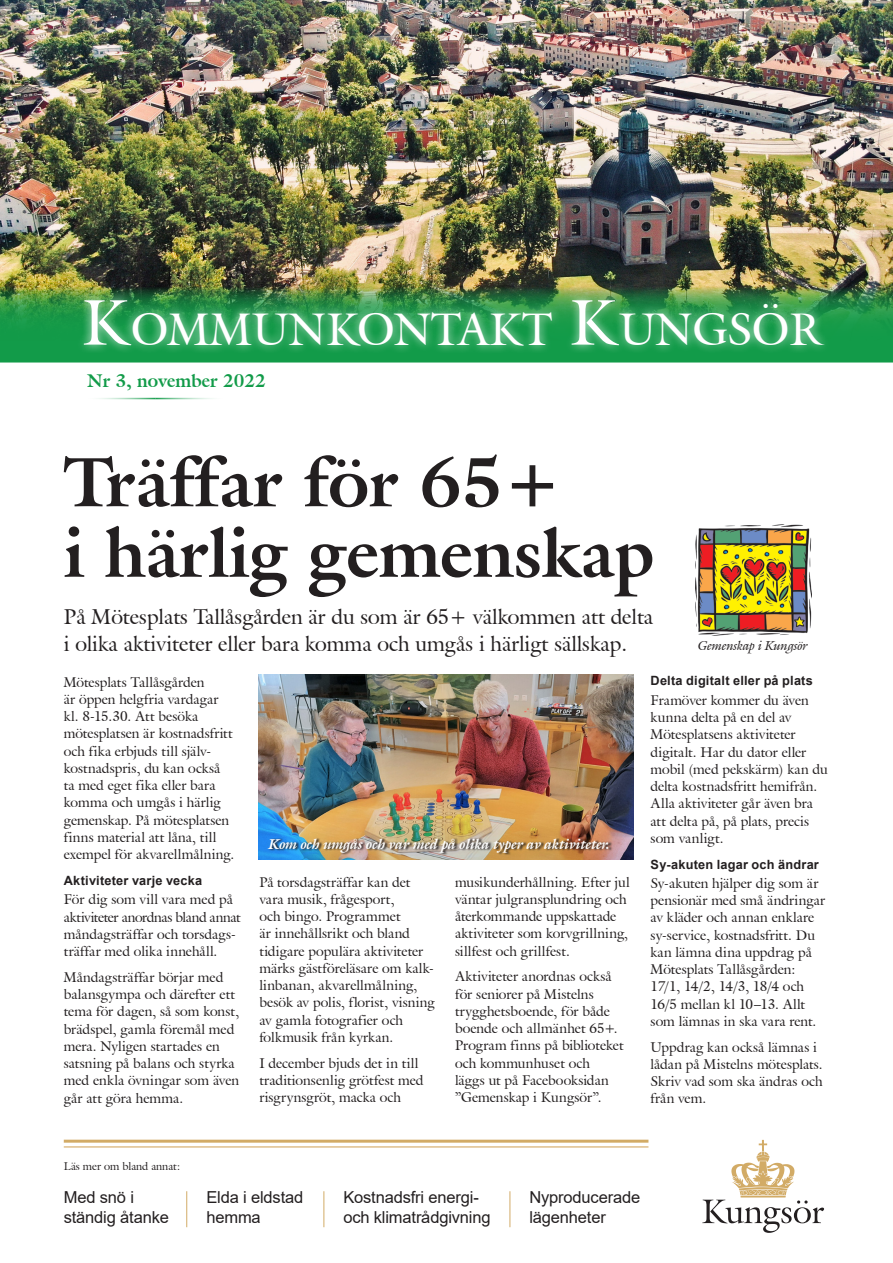
<style>
.page{position:relative;width:893px;height:1263px;background:#fff}
.page>*{position:absolute;margin:0;border:0;box-sizing:border-box;transform-origin:0 0}
.Rubrik_1{font:700 69px/70.5px "Galliard IT Cby BT";letter-spacing:-.005em;color:#231f20}
.Kommunkontakt_Kungsö{font:44.7px "Galliard IT Cby BT";color:#fff}
.Ingress{font:21px/27px "Galliard IT Cby BT";color:#231f20}
.Kommunkontakt_Kungsö-2{font:700 18px "Galliard IT Cby BT";color:#129b49}
.Läs_mer_rubriker{font:16.5px/19.8px "Arial";letter-spacing:-.01em;color:#231f20}
.Bildtext_vit{font:italic 700 14.25px "Galliard IT Cby BT";color:#fff}
.Brödtext{font:13.8px/17.2px "Galliard IT Cby BT";color:#231f20}
.Faktarubrik_liten{font:700 12.75px "Arial";letter-spacing:.015em;color:#231f20}
.Bildtext_svart{font:italic 12.75px "Galliard IT Cby BT";color:#231f20}
.Sidhuvud{font:10.95px "Galliard IT Cby BT";color:#231f20}
.s1{font-size:63.75px}
</style>
<div class="page">
<img style="left:0;top:0;width:893px;height:287px">
<svg style="left:702px;top:1140px;width:122px;height:93px"></svg>
<hr style="left:64px;top:1146px;width:584px;height:2px;background:#dfbf8c">
<hr style="left:64px;top:1140px;width:584px;height:3px;background:#d2ab66">
<img style="left:0;top:287px;width:893px;height:75px">
<div style="left:76px;top:291px;width:756px;height:108px;background:#fff;opacity:.75"></div>
<hr style="left:324px;top:1191px;width:1px;height:36px;background:#d2ab66">
<hr style="left:186px;top:1191px;width:1px;height:36px;background:#d2ab66">
<hr style="left:510px;top:1191px;width:1px;height:36px;background:#d2ab66">
<img style="left:258px;top:675px;width:376px;height:185px">
<img style="left:268px;top:838px;width:344px;height:17px">
<img style="left:695px;top:524px;width:116px;height:111px">
<p class="Kommunkontakt_Kungsö" style="left:82px;top:300px;width:743px"><span class="s1">K</span>OMMUNKONTAKT <span class="s1">K</span>UNGSÖR</p>
<p class="Kommunkontakt_Kungsö-2" style="left:87px;top:369px;width:180px">Nr 3, november 2022</p>
<p class="Rubrik_1" style="left:64px;top:447px;width:592px">Träffar för 65+<br>i härlig gemenskap</p>
<p class="Ingress" style="left:64px;top:603px;width:591px">På Mötesplats Tallåsgården är du som är 65+ välkommen att delta i olika aktiviteter eller bara komma och umgås i härligt sällskap.</p>
<p class="Bildtext_svart" style="left:698px;top:637px;width:111px">Gemenskap i Kungsör</p>
<p class="Brödtext" style="left:64px;top:673px;width:172px">Mötesplats Tallåsgården<br>är öppen helgfria vardagar kl. 8-15.30. Att besöka mötesplatsen är kostnadsfritt och fika erbjuds till själv&shy;kostnadspris, du kan också ta med eget fika eller bara komma och umgås i härlig gemenskap. På mötesplatsen finns material att låna, till exempel för akvarellmålning.</p>
<p class="Faktarubrik_liten" style="left:64px;top:871px;width:140px">Aktiviteter varje vecka</p>
<p class="Brödtext" style="left:64px;top:891px;width:178px">För dig som vill vara med på aktiviteter anordnas bland annat måndagsträffar och torsdags&shy;träffar med olika innehåll.</p>
<p class="Brödtext" style="left:64px;top:968px;width:177px">Måndagsträffar börjar med balansgympa och därefter ett tema för dagen, så som konst, brädspel, gamla föremål med mera. Nyligen startades en satsning på balans och styrka med enkla övningar som även går att göra hemma.</p>
<p class="Bildtext_vit" style="left:269px;top:835px;width:343px">Kom och umgås och var med på olika typer av aktiviteter.</p>
<p class="Brödtext" style="left:259px;top:873px;width:177px">På torsdagsträffar kan det vara musik, frågesport,<br>och bingo. Programmet<br>är innehållsrikt och bland tidigare populära aktiviteter märks gästföreläsare om kalk&shy;linbanan, akvarellmålning, besök av polis, florist, visning av gamla fotografier och folkmusik från kyrkan.</p>
<p class="Brödtext" style="left:259px;top:1054px;width:166px">I december bjuds det in till traditionsenlig grötfest med risgrynsgröt, macka och</p>
<p class="Brödtext" style="left:455px;top:873px;width:176px">musikunderhållning. Efter jul väntar julgransplundring och återkommande uppskattade aktiviteter som korvgrillning, sillfest och grillfest.</p>
<p class="Brödtext" style="left:455px;top:968px;width:170px">Aktiviteter anordnas också för seniorer på Mistelns trygghetsboende, för både boende och allmänhet 65+.<br>Program finns på biblioteket och kommunhuset och<br>läggs ut på Facebooksidan ”Gemenskap i Kungsör”.</p>
<p class="Faktarubrik_liten" style="left:651px;top:672px;width:164px">Delta digitalt eller på plats</p>
<p class="Brödtext" style="left:651px;top:691px;width:178px">Framöver kommer du även kunna delta på en del av<br>Mötesplatsens aktiviteter digitalt. Har du dator eller mobil (med pekskärm) kan du delta kostnadsfritt hemifrån.<br>Alla aktiviteter går även bra att delta på, på plats, precis som vanligt.</p>
<p class="Faktarubrik_liten" style="left:651px;top:855px;width:170px">Sy-akuten lagar och ändrar</p>
<p class="Brödtext" style="left:651px;top:874px;width:176px">Sy-akuten hjälper dig som är pensionär med små ändringar av kläder och annan enklare sy-service, kostnadsfritt. Du kan lämna dina uppdrag på<br>Mötesplats Tallåsgården:<br>17/1, 14/2, 14/3, 18/4 och<br>16/5 mellan kl 10–13. Allt som lämnas in ska vara rent.</p>
<p class="Brödtext" style="left:651px;top:1038px;width:174px">Uppdrag kan också lämnas i lådan på Mistelns mötesplats.<br>Skriv vad som ska ändras och från vem.</p>
<p class="Sidhuvud" style="left:64px;top:1159px;width:118px">Läs mer om bland annat:</p>
<p class="Läs_mer_rubriker" style="left:64px;top:1187px;width:107px">Med snö i ständig åtanke</p>
<p class="Läs_mer_rubriker" style="left:206px;top:1187px;width:98px">Elda i eldstad hemma</p>
<p class="Läs_mer_rubriker" style="left:343px;top:1187px;width:149px">Kostnadsfri energi&shy;och klimatrådgivning</p>
<p class="Läs_mer_rubriker" style="left:529px;top:1187px;width:112px">Nyproducerade lägenheter</p>
</div>
